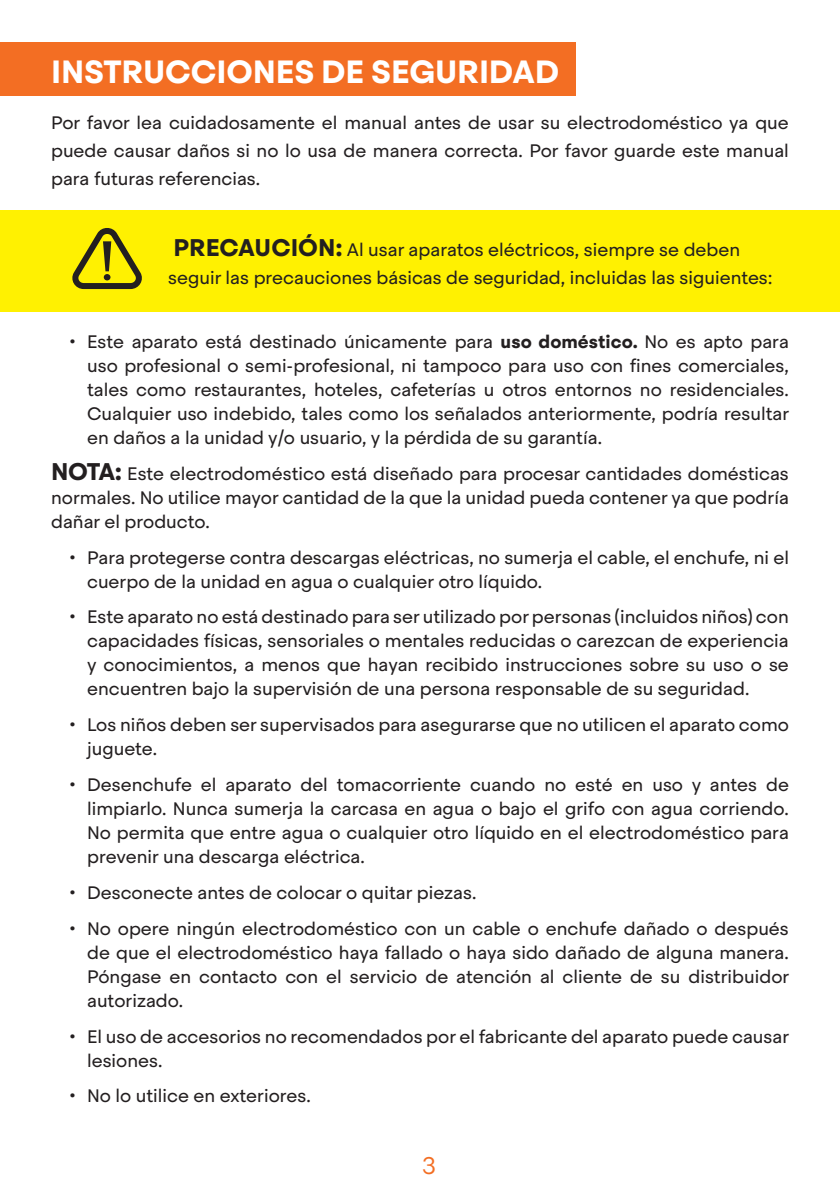
<style>
.page{position:relative;width:840px;height:1191px;background:#fff}
.page>*{position:absolute;margin:0;border:0;box-sizing:border-box;transform-origin:0 0}
.t1{font:700 32px "Steradian";letter-spacing:-.005em;color:#fff}
.t2{font:300 24px "Steradian";color:#f36e23}
.t3{font:18px/24px "Steradian";color:#231f20;text-align:justify}
.s1{font-weight:700;font-size:24px}
.s2{font-weight:700}
</style>
<div class="page">
<div style="left:0;top:43px;width:574px;height:53px;background:#f36e23"></div>
<hr style="left:0;top:0;width:1px;height:1191px;background:#000">
<div style="left:0;top:210px;width:839px;height:102px;background:#fff101"></div>
<svg style="left:72px;top:228px;width:70px;height:62px"></svg>
<h1 class="t1" style="left:51px;top:52px;width:509px">INSTRUCCIONES DE SEGURIDAD</h1>
<p class="t3" style="left:51px;top:108px;width:739px;line-height:28px">Por favor lea cuidadosamente el manual antes de usar su electrodoméstico ya que puede causar daños si no lo usa de manera correcta. Por favor guarde este manual para futuras referencias.</p>
<p class="t3" style="left:168px;top:235px;width:605px;line-height:28px"><span class="s1">PRECAUCIÓN:</span> Al usar aparatos eléctricos, siempre se deben seguir las precauciones básicas de seguridad, incluidas las siguientes:</p>
<p class="t3" style="left:87px;top:330px;width:703px;text-indent:-18px">• Este aparato está destinado únicamente para <span class="s2">uso doméstico.</span> No es apto para uso profesional o semi-profesional, ni tampoco para uso con fines comerciales, tales como restaurantes, hoteles, cafeterías u otros entornos no residenciales.<br>Cualquier uso indebido, tales como los señalados anteriormente, podría resultar en daños a la unidad y/o usuario, y la pérdida de su garantía.</p>
<p class="t3" style="left:51px;top:461px;width:739px"><span class="s1">NOTA:</span> Este electrodoméstico está diseñado para procesar cantidades domésticas normales. No utilice mayor cantidad de la que la unidad pueda contener ya que podría dañar el producto.</p>
<p class="t3" style="left:87px;top:545px;width:703px;text-indent:-18px">• Para protegerse contra descargas eléctricas, no sumerja el cable, el enchufe, ni el cuerpo de la unidad en agua o cualquier otro líquido.</p>
<p class="t3" style="left:87px;top:605px;width:703px;text-indent:-18px">• Este aparato no está destinado para ser utilizado por personas (incluidos niños) con capacidades físicas, sensoriales o mentales reducidas o carezcan de experiencia y conocimientos, a menos que hayan recibido instrucciones sobre su uso o se encuentren bajo la supervisión de una persona responsable de su seguridad.</p>
<p class="t3" style="left:87px;top:713px;width:703px;text-indent:-18px">• Los niños deben ser supervisados para asegurarse que no utilicen el aparato como juguete.</p>
<p class="t3" style="left:87px;top:773px;width:703px;text-indent:-18px">• Desenchufe el aparato del tomacorriente cuando no esté en uso y antes de limpiarlo. Nunca sumerja la carcasa en agua o bajo el grifo con agua corriendo.<br>No permita que entre agua o cualquier otro líquido en el electrodoméstico para prevenir una descarga eléctrica.</p>
<p class="t3" style="left:69px;top:880px;width:408px">• Desconecte antes de colocar o quitar piezas.</p>
<p class="t3" style="left:87px;top:916px;width:703px;text-indent:-18px">• No opere ningún electrodoméstico con un cable o enchufe dañado o después de que el electrodoméstico haya fallado o haya sido dañado de alguna manera.<br>Póngase en contacto con el servicio de atención al cliente de su distribuidor autorizado.</p>
<p class="t3" style="left:87px;top:1024px;width:703px;text-indent:-18px">• El uso de accesorios no recomendados por el fabricante del aparato puede causar lesiones.</p>
<p class="t3" style="left:69px;top:1084px;width:243px">• No lo utilice en exteriores.</p>
<h2 class="t2" style="left:422px;top:1151px;width:15px">3</h2>
</div>
